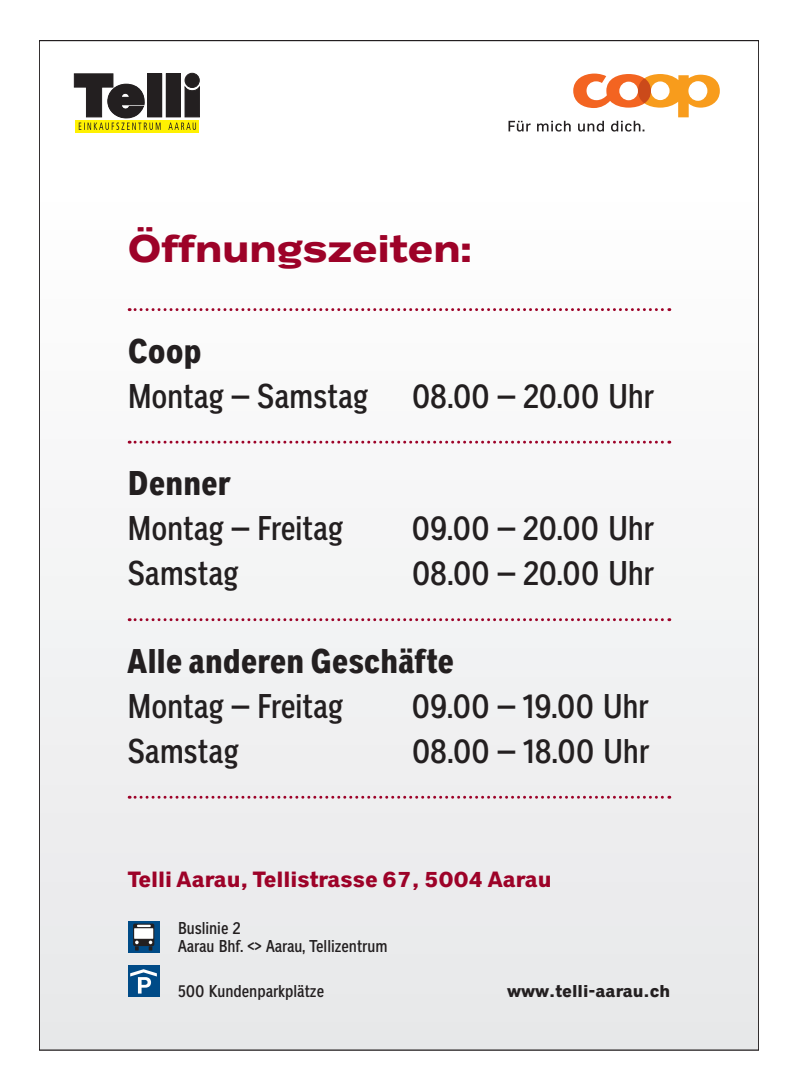
<style>
.page{position:relative;width:798px;height:1081px;background:#fff}
.page>*{position:absolute;margin:0;border:0;box-sizing:border-box;transform-origin:0 0}
.t1{font:700 39.12px "Coop Expanded";color:#9d0228}
.t2{font:35px "Coop Condensed";letter-spacing:-.01em;color:#231f20}
.t3{font:700 35px "Coop Condensed";letter-spacing:-.005em;color:#231f20}
.t4{font:700 22.5px "Coop";color:#9d0228}
.t5{font:17.5px/18.1px "Coop Condensed";color:#231f20}
.t6{font:700 17.5px "Coop";color:#231f20}
</style>
<div class="page">
<div style="left:39px;top:40px;width:719px;height:1010px;background:#f4f5f5"></div>
<div style="left:128px;top:965px;width:31px;height:32px;background:#004b87"></div>
<svg style="left:130px;top:969px;width:27px;height:24px"></svg>
<div style="left:128px;top:920px;width:31px;height:32px;background:#004b87"></div>
<svg style="left:133px;top:923px;width:21px;height:23px"></svg>
<hr style="left:137px;top:924px;width:14px;height:3px;background:#fff">
<div style="left:134px;top:928px;width:19px;height:11px;background:#fff"></div>
<svg style="left:135px;top:940px;width:4px;height:10px"></svg>
<svg style="left:149px;top:940px;width:3px;height:10px"></svg>
<svg style="left:129px;top:308px;width:540px;height:3px"></svg>
<svg style="left:129px;top:441px;width:540px;height:3px"></svg>
<svg style="left:129px;top:618px;width:540px;height:3px"></svg>
<svg style="left:129px;top:796px;width:540px;height:3px"></svg>
<div style="left:147px;top:74px;width:15px;height:43px;border:1px solid #231f20"></div>
<div style="left:166px;top:74px;width:14px;height:43px;background:#231f20"></div>
<div style="left:185px;top:73px;width:14px;height:14px;background:#231f20;border-radius:50%"></div>
<div style="left:185px;top:73px;width:14px;height:15px;border:1px solid #231f20;border-radius:50%"></div>
<svg style="left:185px;top:86px;width:14px;height:31px"></svg>
<div style="left:75px;top:120px;width:124px;height:12px;background:#fff101"></div>
<svg style="left:74px;top:74px;width:86px;height:56px"></svg>
<svg style="left:168px;top:123px;width:28px;height:7px"></svg>
<div style="left:487px;top:54px;width:253px;height:88px;background:#fff"></div>
<svg style="left:508px;top:121px;width:22px;height:11px"></svg>
<svg style="left:537px;top:74px;width:182px;height:58px"></svg>
<p class="t1" style="left:128px;top:227px;width:345px">Öffnungszeiten:</p>
<p class="t3" style="left:128px;top:332px;width:75px">Coop</p>
<p class="t2" style="left:128px;top:377px;width:527px">Montag – Samstag 08.00 – 20.00 Uhr</p>
<p class="t3" style="left:128px;top:464px;width:104px">Denner</p>
<p class="t2" style="left:128px;top:510px;width:217px">Montag – Freitag</p>
<p class="t2" style="left:411px;top:510px;width:243px">09.00 – 20.00 Uhr</p>
<p class="t2" style="left:128px;top:555px;width:112px">Samstag</p>
<p class="t2" style="left:411px;top:555px;width:244px">08.00 – 20.00 Uhr</p>
<p class="t3" style="left:128px;top:642px;width:328px">Alle anderen Geschäfte</p>
<p class="t2" style="left:128px;top:687px;width:217px">Montag – Freitag</p>
<p class="t2" style="left:411px;top:687px;width:238px">09.00 – 19.00 Uhr</p>
<p class="t2" style="left:128px;top:732px;width:112px">Samstag</p>
<p class="t2" style="left:411px;top:732px;width:239px">08.00 – 18.00 Uhr</p>
<p class="t4" style="left:128px;top:867px;width:425px">Telli Aarau, Tellistrasse 67, 5004 Aarau</p>
<p class="t5" style="left:178px;top:919px;width:211px">Buslinie 2<br>Aarau Bhf. &lt;&gt; Aarau, Tellizentrum</p>
<p class="t5" style="left:178px;top:982px;width:147px">500 Kundenparkplätze</p>
<p class="t6" style="left:507px;top:981px;width:165px">www.telli-aarau.ch</p>
</div>
